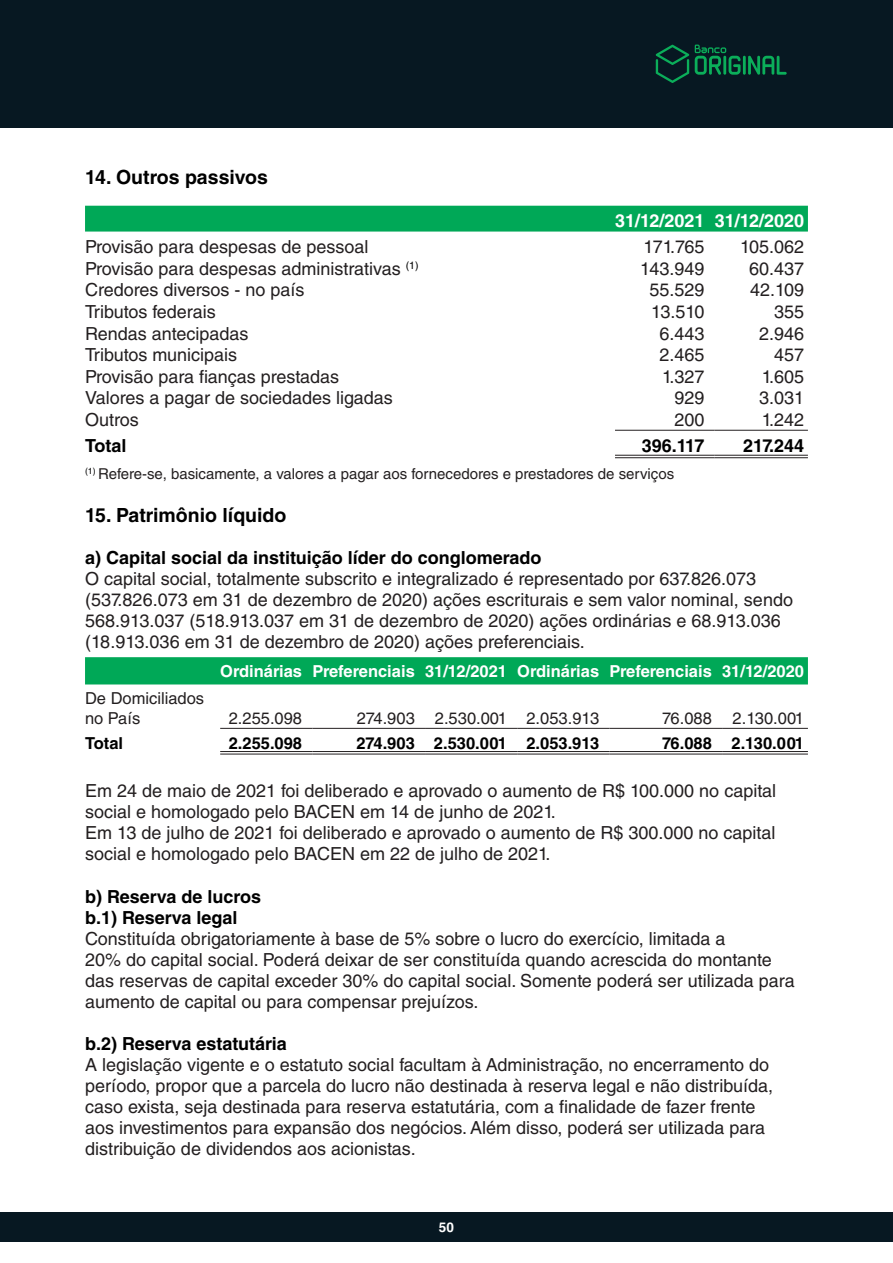
<style>
.page{position:relative;width:893px;height:1263px;background:#fff}
.page>*{position:absolute;margin:0;border:0;box-sizing:border-box;transform-origin:0 0}
.NOTAS{font:700 19.5px "Helvetica LT Std";color:#000}
.A_ESQUERDA{font:18px/21px "Helvetica LT Std";color:#231f20}
.SUBTITULOS_NOTAS{font:700 18px "Helvetica LT Std";color:#000}
.FIO_SIMPLES{font:18px "Helvetica LT Std";color:#231f20}
.FIO_SIMPLES-2{font:700 18px "Helvetica LT Std";color:#fff}
.FIO_DUPLOS__FIOS{font:700 18px "Helvetica LT Std";color:#000}
.A_ESQUERDA-2{font:700 18px "Helvetica LT Std";color:#000}
.FIO_SIMPLES-3{font:700 16.5px "Helvetica LT Std";color:#fff}
.FIO_SIMPLES-4{font:16.5px "Helvetica LT Std";color:#231f20}
.FIO_SIMPLES-5{font:700 16.5px "Helvetica LT Std";color:#000}
.A_ESQUERDA-3{font:16.5px/19.8px "Helvetica LT Std";color:#231f20}
.A_ESQUERDA-4{font:700 16.5px "Helvetica LT Std";color:#000}
.t1{font:15px "Helvetica LT Std";color:#231f20}
.t2{font:700 13.5px "Helvetica LT Std";color:#fff}
</style>
<div class="page">
<div style="left:0;top:1212px;width:893px;height:30px;background:#071822"></div>
<div style="left:0;top:0;width:893px;height:128px;background:#071822"></div>
<svg style="left:656px;top:45px;width:33px;height:38px"></svg>
<hr style="left:743px;top:56px;width:3px;height:19px;background:#0bae5a">
<svg style="left:748px;top:56px;width:39px;height:19px"></svg>
<svg style="left:695px;top:45px;width:45px;height:30px"></svg>
<div style="left:85px;top:206px;width:723px;height:26px;background:#00a857"></div>
<hr style="left:615px;top:430px;width:100px;height:1px;background:#231f20">
<hr style="left:715px;top:430px;width:93px;height:1px;background:#231f20">
<hr style="left:615px;top:455px;width:100px;height:1px;background:#231f20">
<hr style="left:615px;top:457px;width:100px;height:1px;background:#231f20">
<hr style="left:715px;top:455px;width:93px;height:1px;background:#231f20">
<hr style="left:715px;top:457px;width:93px;height:1px;background:#231f20">
<div style="left:85px;top:657px;width:723px;height:27px;background:#00a857"></div>
<hr style="left:220px;top:728px;width:92px;height:1px;background:#231f20">
<hr style="left:312px;top:728px;width:113px;height:1px;background:#231f20">
<hr style="left:425px;top:728px;width:92px;height:1px;background:#231f20">
<hr style="left:517px;top:728px;width:92px;height:1px;background:#231f20">
<hr style="left:609px;top:728px;width:113px;height:1px;background:#231f20">
<hr style="left:220px;top:751px;width:92px;height:1px;background:#231f20">
<hr style="left:220px;top:754px;width:92px;height:1px;background:#231f20">
<hr style="left:312px;top:751px;width:113px;height:1px;background:#231f20">
<hr style="left:312px;top:754px;width:113px;height:1px;background:#231f20">
<hr style="left:425px;top:751px;width:92px;height:1px;background:#231f20">
<hr style="left:425px;top:754px;width:92px;height:1px;background:#231f20">
<hr style="left:517px;top:751px;width:92px;height:1px;background:#231f20">
<hr style="left:517px;top:754px;width:92px;height:1px;background:#231f20">
<hr style="left:609px;top:751px;width:113px;height:1px;background:#231f20">
<hr style="left:609px;top:754px;width:113px;height:1px;background:#231f20">
<hr style="left:722px;top:728px;width:86px;height:1px;background:#231f20">
<hr style="left:722px;top:751px;width:86px;height:1px;background:#231f20">
<hr style="left:722px;top:754px;width:86px;height:1px;background:#231f20">
<p class="NOTAS" style="left:85px;top:165px;width:184px">14. Outros passivos</p>
<p class="FIO_SIMPLES-2" style="left:615px;top:210px;width:91px">31/12/2021</p>
<p class="FIO_SIMPLES-2" style="left:715px;top:210px;width:91px">31/12/2020</p>
<p class="A_ESQUERDA" style="left:85px;top:236px;width:285px">Provisão para despesas de pessoal</p>
<p class="FIO_SIMPLES" style="left:643px;top:236px;width:62px">171.765</p>
<p class="FIO_SIMPLES" style="left:740px;top:236px;width:66px">105.062</p>
<p class="A_ESQUERDA" style="left:85px;top:258px;width:335px">Provisão para despesas administrativas <sup>(1)</sup></p>
<p class="FIO_SIMPLES" style="left:640px;top:258px;width:66px">143.949</p>
<p class="FIO_SIMPLES" style="left:749px;top:258px;width:57px">60.437</p>
<p class="A_ESQUERDA" style="left:85px;top:279px;width:221px">Credores diversos - no país</p>
<p class="FIO_SIMPLES" style="left:649px;top:280px;width:57px">55.529</p>
<p class="FIO_SIMPLES" style="left:750px;top:280px;width:56px">42.109</p>
<p class="A_ESQUERDA" style="left:85px;top:301px;width:132px">Tributos federais</p>
<p class="FIO_SIMPLES" style="left:651px;top:301px;width:55px">13.510</p>
<p class="FIO_SIMPLES" style="left:774px;top:301px;width:32px">355</p>
<p class="A_ESQUERDA" style="left:85px;top:323px;width:165px">Rendas antecipadas</p>
<p class="FIO_SIMPLES" style="left:659px;top:323px;width:47px">6.443</p>
<p class="FIO_SIMPLES" style="left:759px;top:323px;width:47px">2.946</p>
<p class="A_ESQUERDA" style="left:85px;top:344px;width:154px">Tributos municipais</p>
<p class="FIO_SIMPLES" style="left:659px;top:344px;width:47px">2.465</p>
<p class="FIO_SIMPLES" style="left:774px;top:344px;width:32px">457</p>
<p class="A_ESQUERDA" style="left:85px;top:366px;width:256px">Provisão para fianças prestadas</p>
<p class="FIO_SIMPLES" style="left:662px;top:366px;width:44px">1.327</p>
<p class="FIO_SIMPLES" style="left:762px;top:366px;width:44px">1.605</p>
<p class="A_ESQUERDA" style="left:85px;top:387px;width:309px">Valores a pagar de sociedades ligadas</p>
<p class="FIO_SIMPLES" style="left:674px;top:388px;width:32px">929</p>
<p class="FIO_SIMPLES" style="left:759px;top:388px;width:47px">3.031</p>
<p class="A_ESQUERDA" style="left:85px;top:409px;width:55px">Outros</p>
<p class="FIO_SIMPLES" style="left:674px;top:409px;width:32px">200</p>
<p class="FIO_SIMPLES" style="left:762px;top:409px;width:44px">1.242</p>
<p class="A_ESQUERDA-2" style="left:85px;top:435px;width:43px">Total</p>
<p class="FIO_DUPLOS__FIOS" style="left:642px;top:435px;width:64px">396.117</p>
<p class="FIO_DUPLOS__FIOS" style="left:743px;top:435px;width:63px">217.244</p>
<p class="t1" style="left:85px;top:465px;width:591px"><sup>(1)</sup> Refere-se, basicamente, a valores a pagar aos fornecedores e prestadores de serviços</p>
<p class="NOTAS" style="left:85px;top:503px;width:203px">15. Patrimônio líquido</p>
<p class="SUBTITULOS_NOTAS" style="left:85px;top:547px;width:458px">a) Capital social da instituição líder do conglomerado</p>
<p class="A_ESQUERDA" style="left:85px;top:568px;width:709px">O capital social, totalmente subscrito e integralizado é representado por 637.826.073 (537.826.073 em 31 de dezembro de 2020) ações escriturais e sem valor nominal, sendo 568.913.037 (518.913.037 em 31 de dezembro de 2020) ações ordinárias e 68.913.036 (18.913.036 em 31 de dezembro de 2020) ações preferenciais.</p>
<p class="FIO_SIMPLES-3" style="left:220px;top:661px;width:83px">Ordinárias</p>
<p class="FIO_SIMPLES-3" style="left:312px;top:661px;width:104px">Preferenciais</p>
<p class="FIO_SIMPLES-3" style="left:425px;top:661px;width:83px">31/12/2021</p>
<p class="FIO_SIMPLES-3" style="left:517px;top:661px;width:83px">Ordinárias</p>
<p class="FIO_SIMPLES-3" style="left:609px;top:661px;width:104px">Preferenciais</p>
<p class="FIO_SIMPLES-3" style="left:722px;top:661px;width:83px">31/12/2020</p>
<p class="A_ESQUERDA-3" style="left:85px;top:688px;width:121px">De Domiciliados no País</p>
<p class="FIO_SIMPLES-4" style="left:229px;top:709px;width:75px">2.255.098</p>
<p class="FIO_SIMPLES-4" style="left:357px;top:709px;width:60px">274.903</p>
<p class="FIO_SIMPLES-4" style="left:435px;top:709px;width:74px">2.530.001</p>
<p class="FIO_SIMPLES-4" style="left:526px;top:709px;width:74px">2.053.913</p>
<p class="FIO_SIMPLES-4" style="left:662px;top:709px;width:51px">76.088</p>
<p class="FIO_SIMPLES-4" style="left:733px;top:709px;width:73px">2.130.001</p>
<p class="A_ESQUERDA-4" style="left:85px;top:733px;width:40px">Total</p>
<p class="FIO_SIMPLES-5" style="left:229px;top:733px;width:75px">2.255.098</p>
<p class="FIO_SIMPLES-5" style="left:356px;top:733px;width:60px">274.903</p>
<p class="FIO_SIMPLES-5" style="left:434px;top:733px;width:75px">2.530.001</p>
<p class="FIO_SIMPLES-5" style="left:526px;top:733px;width:74px">2.053.913</p>
<p class="FIO_SIMPLES-5" style="left:662px;top:733px;width:51px">76.088</p>
<p class="FIO_SIMPLES-5" style="left:731px;top:733px;width:74px">2.130.001</p>
<p class="A_ESQUERDA" style="left:85px;top:780px;width:693px">Em 24 de maio de 2021 foi deliberado e aprovado o aumento de R$ 100.000 no capital social e homologado pelo BACEN em 14 de junho de 2021.</p>
<p class="A_ESQUERDA" style="left:85px;top:822px;width:692px">Em 13 de julho de 2021 foi deliberado e aprovado o aumento de R$ 300.000 no capital social e homologado pelo BACEN em 22 de julho de 2021.</p>
<p class="SUBTITULOS_NOTAS" style="left:85px;top:885px;width:178px">b) Reserva de lucros</p>
<p class="SUBTITULOS_NOTAS" style="left:85px;top:906px;width:154px">b.1) Reserva legal</p>
<p class="A_ESQUERDA" style="left:85px;top:928px;width:711px">Constituída obrigatoriamente à base de 5% sobre o lucro do exercício, limitada a<br>20% do capital social. Poderá deixar de ser constituída quando acrescida do montante das reservas de capital exceder 30% do capital social. Somente poderá ser utilizada para aumento de capital ou para compensar prejuízos.</p>
<p class="SUBTITULOS_NOTAS" style="left:85px;top:1033px;width:203px">b.2) Reserva estatutária</p>
<p class="A_ESQUERDA" style="left:85px;top:1054px;width:690px">A legislação vigente e o estatuto social facultam à Administração, no encerramento do período, propor que a parcela do lucro não destinada à reserva legal e não distribuída, caso exista, seja destinada para reserva estatutária, com a finalidade de fazer frente aos investimentos para expansão dos negócios. Além disso, poderá ser utilizada para distribuição de dividendos aos acionistas.</p>
<p class="t2" style="left:439px;top:1218px;width:17px">50</p>
</div>
